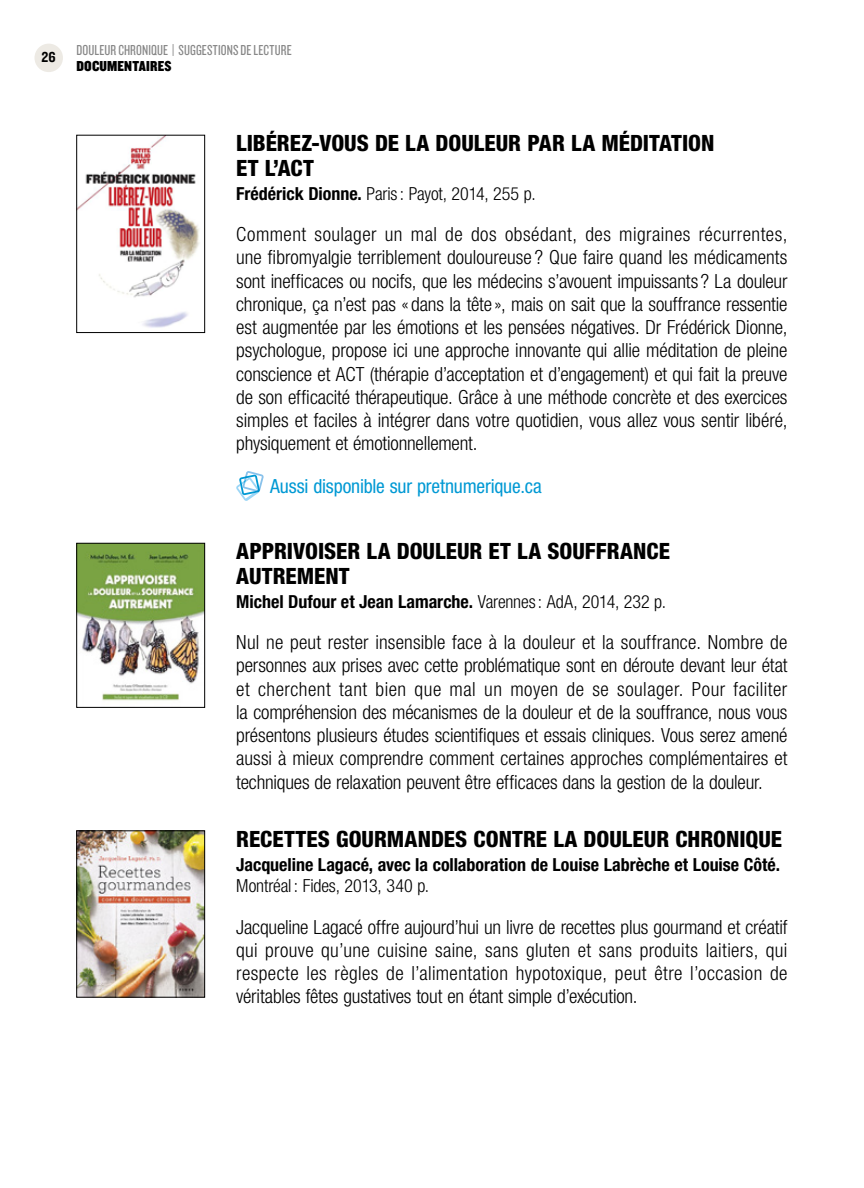
<style>
.page{position:relative;width:864px;height:1188px;background:#fff}
.page>*{position:absolute;margin:0;border:0;box-sizing:border-box;transform-origin:0 0}
.t1{font:800 condensed 22.5px/24.8px "Helvetica Neue LT Std";color:#000}
.t2{font:300 condensed 19.5px/23.2px "Helvetica Neue LT Std";letter-spacing:-.01em;color:#000;text-align:justify}
.t3{font:condensed 19.5px "Helvetica Neue LT Std";letter-spacing:-.01em;color:#0099d4}
.t4{font:700 condensed 18px "Helvetica Neue LT Std";color:#000}
.t5{font:300 condensed 18px "Helvetica Neue LT Std";letter-spacing:-.005em;color:#000}
.t6{font:15px "Knockout 28 Junior Feathrwt";letter-spacing:.01em;color:#878787}
.t7{font:15px "Knockout 70 Full Welterwt";letter-spacing:.01em;color:#000}
.t8{font:15px "Knockout HTF50 Welterweight";color:#000}
.s1{font-weight:700}
.s2{font-weight:300}
</style>
<div class="page">
<div style="left:34px;top:44px;width:29px;height:28px;background:#edeae4;border-radius:50%"></div>
<img style="left:78px;top:137px;width:121px;height:191px">
<div style="left:76px;top:135px;width:129px;height:198px;border:1px solid #000"></div>
<svg style="left:236px;top:471px;width:28px;height:30px"></svg>
<img style="left:78px;top:545px;width:125px;height:156px">
<div style="left:76px;top:543px;width:129px;height:165px;border:1px solid #000"></div>
<img style="left:78px;top:833px;width:125px;height:162px">
<div style="left:76px;top:831px;width:129px;height:166px;border:1px solid #000"></div>
<p class="t8" style="left:42px;top:50px;width:16px">26</p>
<p class="t6" style="left:76px;top:41px;width:217px">DOULEUR CHRONIQUE | SUGGESTIONS DE LECTURE</p>
<p class="t7" style="left:77px;top:56px;width:97px">DOCUMENTAIRES</p>
<p class="t1" style="left:236px;top:130px;width:480px">LIBÉREZ-VOUS DE LA DOULEUR PAR LA MÉDITATION<br>ET L’ACT</p>
<p class="t5" style="left:236px;top:183px;width:301px"><span class="s1">Frédérick Dionne.</span> Paris: Payot, 2014, 255 p.</p>
<p class="t2" style="left:236px;top:222px;width:553px">Comment soulager un mal de dos obsédant, des migraines récurrentes, une fibromyalgie terriblement douloureuse ? Que faire quand les médicaments sont inefficaces ou nocifs, que les médecins s’avouent impuissants ? La douleur chronique, ça n’est pas « dans la tête », mais on sait que la souffrance ressentie est augmentée par les émotions et les pensées négatives. Dr Frédérick Dionne, psychologue, propose ici une approche innovante qui allie méditation de pleine conscience et ACT (thérapie d’acceptation et d’engagement) et qui fait la preuve de son efficacité thérapeutique. Grâce à une méthode concrète et des exercices simples et faciles à intégrer dans votre quotidien, vous allez vous sentir libéré, physiquement et émotionnellement.</p>
<p class="t3" style="left:270px;top:475px;width:273px">Aussi disponible sur pretnumerique.ca</p>
<p class="t1" style="left:236px;top:538px;width:435px">APPRIVOISER LA DOULEUR ET LA SOUFFRANCE<br>AUTREMENT</p>
<p class="t4" style="left:236px;top:591px;width:431px">Michel Dufour et Jean Lamarche. <span class="s2">Varennes: AdA, 2014, 232 p.</span></p>
<p class="t2" style="left:236px;top:630px;width:553px">Nul ne peut rester insensible face à la douleur et la souffrance. Nombre de personnes aux prises avec cette problématique sont en déroute devant leur état et cherchent tant bien que mal un moyen de se soulager. Pour faciliter la compréhension des mécanismes de la douleur et de la souffrance, nous vous présentons plusieurs études scientifiques et essais cliniques. Vous serez amené aussi à mieux comprendre comment certaines approches complémentaires et techniques de relaxation peuvent être efficaces dans la gestion de la douleur.</p>
<p class="t1" style="left:236px;top:826px;width:547px">RECETTES GOURMANDES CONTRE LA DOULEUR CHRONIQUE</p>
<p class="t4" style="left:236px;top:853px;width:545px">Jacqueline Lagacé, avec la collaboration de Louise Labrèche et Louise Côté.</p>
<p class="t5" style="left:236px;top:876px;width:195px">Montréal : Fides, 2013, 340 p.</p>
<p class="t2" style="left:236px;top:915px;width:553px">Jacqueline Lagacé offre aujourd’hui un livre de recettes plus gourmand et créatif qui prouve qu’une cuisine saine, sans gluten et sans produits laitiers, qui respecte les règles de l’alimentation hypotoxique, peut être l’occasion de véritables fêtes gustatives tout en étant simple d’exécution.</p>
</div>
